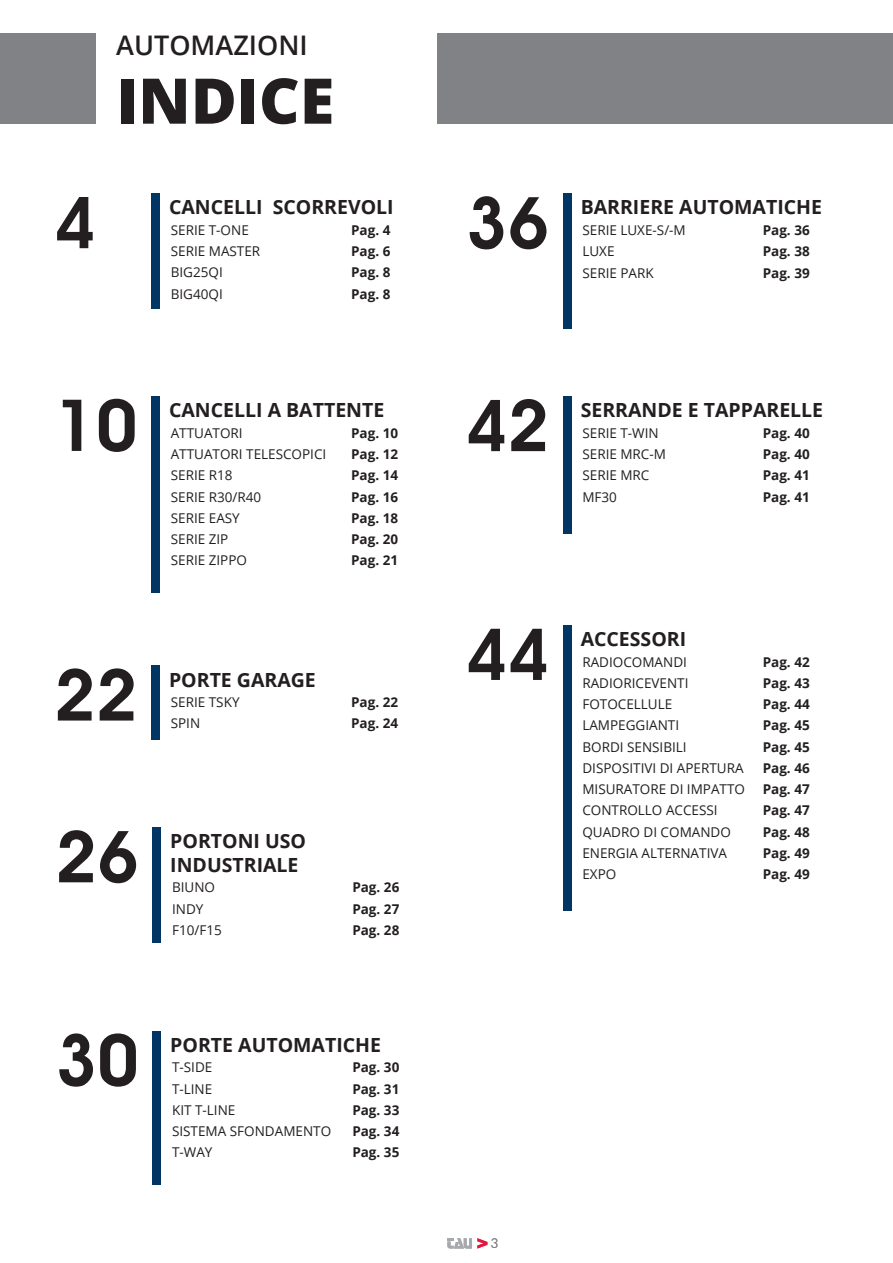
<style>
.page{position:relative;width:893px;height:1263px;background:#fff}
.page>*{position:absolute;margin:0;border:0;box-sizing:border-box;transform-origin:0 0}
.t1{font:600 72px "Avant Garde IT Cby BT";color:#231f20}
.t2{font:800 63px "Open Sans";color:#231f20}
.t3{font:600 27px "Open Sans";color:#231f20}
.t4{font:700 19.5px "Open Sans";color:#231f20}
.t5{font:13.5px "Open Sans";color:#231f20}
.t6{font:700 13.5px "Open Sans";color:#231f20}
.t7{font:300 13.5px "Futura BT";color:#808285}
</style>
<div class="page">
<svg style="left:447px;top:1238px;width:40px;height:10px"></svg>
<div style="left:0;top:33px;width:96px;height:91px;background:#808285"></div>
<div style="left:438px;top:33px;width:455px;height:91px;background:#808285"></div>
<div style="left:151px;top:193px;width:9px;height:116px;background:#003564"></div>
<div style="left:563px;top:194px;width:8px;height:135px;background:#003564"></div>
<div style="left:563px;top:396px;width:8px;height:138px;background:#003564"></div>
<div style="left:563px;top:625px;width:8px;height:285px;background:#003564"></div>
<div style="left:152px;top:1031px;width:9px;height:153px;background:#003564"></div>
<div style="left:152px;top:827px;width:9px;height:116px;background:#003564"></div>
<div style="left:151px;top:666px;width:9px;height:74px;background:#003564"></div>
<div style="left:151px;top:396px;width:9px;height:196px;background:#003564"></div>
<p class="t3" style="left:116px;top:26px;width:193px">AUTOMAZIONI</p>
<p class="t2" style="left:116px;top:53px;width:220px">INDICE</p>
<p class="t1" style="left:54px;top:179px;width:43px">4</p>
<p class="t1" style="left:466px;top:180px;width:85px">36</p>
<p class="t4" style="left:169px;top:193px;width:226px">CANCELLI SCORREVOLI</p>
<p class="t5" style="left:171px;top:221px;width:80px">SERIE T-ONE</p>
<p class="t6" style="left:351px;top:220px;width:41px">Pag. 4</p>
<p class="t5" style="left:171px;top:242px;width:91px">SERIE MASTER</p>
<p class="t6" style="left:351px;top:242px;width:41px">Pag. 6</p>
<p class="t5" style="left:171px;top:263px;width:54px">BIG25QI</p>
<p class="t6" style="left:351px;top:263px;width:41px">Pag. 8</p>
<p class="t5" style="left:171px;top:284px;width:54px">BIG40QI</p>
<p class="t6" style="left:351px;top:284px;width:41px">Pag. 8</p>
<p class="t4" style="left:581px;top:194px;width:243px">BARRIERE AUTOMATICHE</p>
<p class="t5" style="left:582px;top:221px;width:105px">SERIE LUXE-S/-M</p>
<p class="t6" style="left:763px;top:221px;width:49px">Pag. 36</p>
<p class="t5" style="left:582px;top:242px;width:34px">LUXE</p>
<p class="t6" style="left:763px;top:242px;width:49px">Pag. 38</p>
<p class="t5" style="left:582px;top:263px;width:73px">SERIE PARK</p>
<p class="t6" style="left:763px;top:263px;width:49px">Pag. 39</p>
<p class="t1" style="left:54px;top:382px;width:85px">10</p>
<p class="t4" style="left:169px;top:396px;width:217px">CANCELLI A BATTENTE</p>
<p class="t5" style="left:171px;top:424px;width:73px">ATTUATORI</p>
<p class="t6" style="left:351px;top:423px;width:49px">Pag. 10</p>
<p class="t5" style="left:171px;top:445px;width:157px">ATTUATORI TELESCOPICI</p>
<p class="t6" style="left:351px;top:445px;width:49px">Pag. 12</p>
<p class="t5" style="left:171px;top:466px;width:63px">SERIE R18</p>
<p class="t6" style="left:351px;top:466px;width:49px">Pag. 14</p>
<p class="t5" style="left:171px;top:487px;width:92px">SERIE R30/R40</p>
<p class="t6" style="left:351px;top:487px;width:49px">Pag. 16</p>
<p class="t5" style="left:171px;top:509px;width:71px">SERIE EASY</p>
<p class="t6" style="left:351px;top:508px;width:49px">Pag. 18</p>
<p class="t5" style="left:171px;top:530px;width:59px">SERIE ZIP</p>
<p class="t6" style="left:351px;top:530px;width:49px">Pag. 20</p>
<p class="t5" style="left:171px;top:551px;width:78px">SERIE ZIPPO</p>
<p class="t6" style="left:351px;top:551px;width:49px">Pag. 21</p>
<p class="t1" style="left:466px;top:382px;width:85px">42</p>
<p class="t4" style="left:581px;top:396px;width:244px">SERRANDE E TAPPARELLE</p>
<p class="t5" style="left:582px;top:424px;width:78px">SERIE T-WIN</p>
<p class="t6" style="left:763px;top:423px;width:49px">Pag. 40</p>
<p class="t5" style="left:582px;top:445px;width:85px">SERIE MRC-M</p>
<p class="t6" style="left:763px;top:445px;width:49px">Pag. 40</p>
<p class="t5" style="left:582px;top:466px;width:69px">SERIE MRC</p>
<p class="t6" style="left:763px;top:466px;width:49px">Pag. 41</p>
<p class="t5" style="left:582px;top:487px;width:36px">MF30</p>
<p class="t6" style="left:763px;top:487px;width:49px">Pag. 41</p>
<p class="t1" style="left:54px;top:652px;width:85px">22</p>
<p class="t4" style="left:169px;top:666px;width:148px">PORTE GARAGE</p>
<p class="t5" style="left:171px;top:693px;width:70px">SERIE TSKY</p>
<p class="t6" style="left:351px;top:693px;width:49px">Pag. 22</p>
<p class="t5" style="left:171px;top:714px;width:31px">SPIN</p>
<p class="t6" style="left:351px;top:714px;width:49px">Pag. 24</p>
<p class="t1" style="left:55px;top:813px;width:85px">26</p>
<p class="t4" style="left:170px;top:827px;width:137px">PORTONI USO</p>
<p class="t4" style="left:170px;top:851px;width:130px">INDUSTRIALE</p>
<p class="t5" style="left:172px;top:878px;width:45px">BIUNO</p>
<p class="t6" style="left:352px;top:878px;width:49px">Pag. 26</p>
<p class="t5" style="left:172px;top:899px;width:33px">INDY</p>
<p class="t6" style="left:352px;top:899px;width:49px">Pag. 27</p>
<p class="t5" style="left:172px;top:921px;width:51px">F10/F15</p>
<p class="t6" style="left:352px;top:920px;width:49px">Pag. 28</p>
<p class="t1" style="left:466px;top:611px;width:85px">44</p>
<p class="t4" style="left:581px;top:625px;width:107px">ACCESSORI</p>
<p class="t5" style="left:582px;top:652px;width:106px">RADIOCOMANDI</p>
<p class="t6" style="left:763px;top:652px;width:49px">Pag. 42</p>
<p class="t5" style="left:582px;top:674px;width:108px">RADIORICEVENTI</p>
<p class="t6" style="left:763px;top:673px;width:49px">Pag. 43</p>
<p class="t5" style="left:582px;top:695px;width:91px">FOTOCELLULE</p>
<p class="t6" style="left:763px;top:695px;width:49px">Pag. 44</p>
<p class="t5" style="left:582px;top:716px;width:98px">LAMPEGGIANTI</p>
<p class="t6" style="left:763px;top:716px;width:49px">Pag. 45</p>
<p class="t5" style="left:582px;top:737px;width:106px">BORDI SENSIBILI</p>
<p class="t6" style="left:763px;top:737px;width:49px">Pag. 45</p>
<p class="t5" style="left:582px;top:759px;width:163px">DISPOSITIVI DI APERTURA</p>
<p class="t6" style="left:763px;top:758px;width:49px">Pag. 46</p>
<p class="t5" style="left:582px;top:780px;width:164px">MISURATORE DI IMPATTO</p>
<p class="t6" style="left:763px;top:780px;width:49px">Pag. 47</p>
<p class="t5" style="left:582px;top:801px;width:137px">CONTROLLO ACCESSI</p>
<p class="t6" style="left:763px;top:801px;width:49px">Pag. 47</p>
<p class="t5" style="left:582px;top:822px;width:150px">QUADRO DI COMANDO</p>
<p class="t6" style="left:763px;top:822px;width:49px">Pag. 48</p>
<p class="t5" style="left:582px;top:844px;width:146px">ENERGIA ALTERNATIVA</p>
<p class="t6" style="left:763px;top:843px;width:49px">Pag. 49</p>
<p class="t5" style="left:582px;top:865px;width:35px">EXPO</p>
<p class="t6" style="left:763px;top:864px;width:49px">Pag. 49</p>
<p class="t1" style="left:55px;top:1017px;width:85px">30</p>
<p class="t4" style="left:170px;top:1031px;width:212px">PORTE AUTOMATICHE</p>
<p class="t5" style="left:172px;top:1058px;width:42px">T-SIDE</p>
<p class="t6" style="left:352px;top:1058px;width:49px">Pag. 30</p>
<p class="t5" style="left:172px;top:1079px;width:42px">T-LINE</p>
<p class="t6" style="left:352px;top:1079px;width:49px">Pag. 31</p>
<p class="t5" style="left:172px;top:1100px;width:65px">KIT T-LINE</p>
<p class="t6" style="left:352px;top:1100px;width:49px">Pag. 33</p>
<p class="t5" style="left:172px;top:1122px;width:161px">SISTEMA SFONDAMENTO</p>
<p class="t6" style="left:352px;top:1121px;width:49px">Pag. 34</p>
<p class="t5" style="left:172px;top:1143px;width:42px">T-WAY</p>
<p class="t6" style="left:352px;top:1143px;width:49px">Pag. 35</p>
<p class="t7" style="left:491px;top:1235px;width:9px">3</p>
</div>
